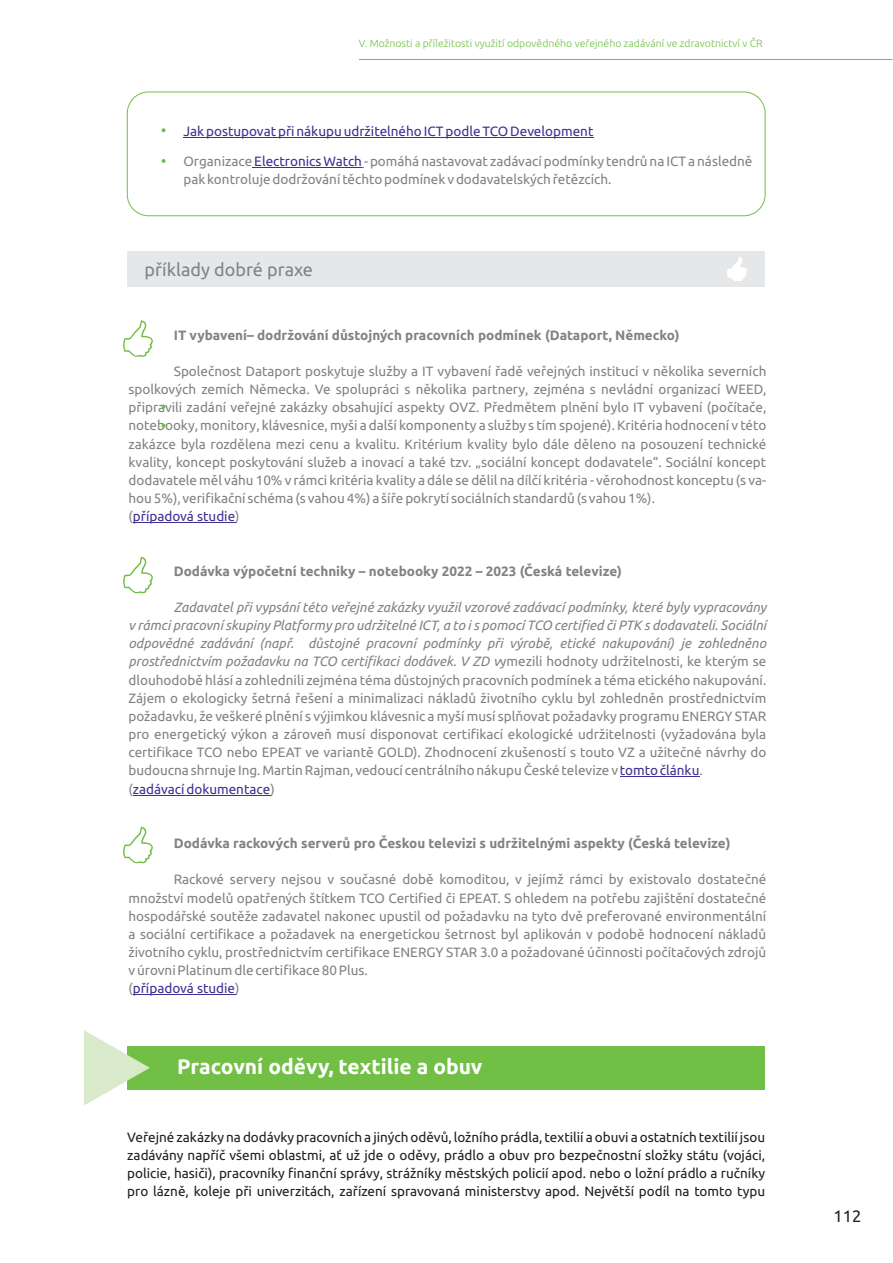
<style>
.page{position:relative;width:893px;height:1263px;background:#fff}
.page>*{position:absolute;margin:0;border:0;box-sizing:border-box;transform-origin:0 0}
.t1{font:700 21px "Ubuntu";color:#fff}
.t2{font:18px "Ubuntu";color:#808285}
.t3{font:16.5px "Ubuntu";color:#231f20}
.t4{font:13.5px/18.1px "Ubuntu";color:#808285}
.t5{font:13.5px/18.1px "Ubuntu";color:#231f20;text-align:justify}
.t6{font:700 13.5px "Ubuntu";color:#808285}
.t7{font:13.5px "Ubuntu";color:#432f92}
.t8{font:300 10.5px "Ubuntu";color:#71bf44}
.s1{color:#432f92}
.s2{font-style:italic}
</style>
<div class="page">
<div style="left:127px;top:1046px;width:638px;height:43px;background:#71bf44"></div>
<svg style="left:84px;top:1030px;width:66px;height:75px"></svg>
<div style="left:127px;top:92px;width:638px;height:124px;background:#fff;border:1px solid #71bf44;border-radius:21px"></div>
<svg style="left:162px;top:128px;width:4px;height:4px"></svg>
<svg style="left:162px;top:159px;width:4px;height:4px"></svg>
<hr style="left:183px;top:137px;width:410px;height:1px;background:#432f92">
<hr style="left:252px;top:168px;width:110px;height:1px;background:#432f92">
<hr style="left:133px;top:522px;width:102px;height:1px;background:#432f92">
<hr style="left:620px;top:777px;width:79px;height:1px;background:#432f92">
<hr style="left:133px;top:795px;width:137px;height:1px;background:#432f92">
<hr style="left:133px;top:994px;width:102px;height:1px;background:#432f92">
<div style="left:127px;top:251px;width:638px;height:36px;background:#e6e7e9"></div>
<svg style="left:727px;top:257px;width:20px;height:24px"></svg>
<svg style="left:123px;top:320px;width:30px;height:37px"></svg>
<svg style="left:162px;top:404px;width:4px;height:4px"></svg>
<svg style="left:162px;top:424px;width:4px;height:4px"></svg>
<svg style="left:123px;top:557px;width:30px;height:36px"></svg>
<svg style="left:123px;top:827px;width:30px;height:36px"></svg>
<hr style="left:359px;top:59px;width:534px;height:1px;background:#71bf44">
<p class="t8" style="left:359px;top:39px;width:405px">V. Možnosti a příležitosti využití odpovědného veřejného zadávání ve zdravotnictví v ČR</p>
<p class="t7" style="left:183px;top:126px;width:412px">Jak postupovat při nákupu udržitelného ICT podle TCO Development</p>
<p class="t4" style="left:183px;top:153px;width:571px">Organizace <span class="s1">Electronics Watch</span> - pomáhá nastavovat zadávací podmínky tendrů na ICT a následně pak kontroluje dodržování těchto podmínek v dodavatelských řetězcích.</p>
<h2 class="t2" style="left:145px;top:262px;width:170px">příklady dobré praxe</h2>
<p class="t6" style="left:174px;top:329px;width:507px">IT vybavení– dodržování důstojných pracovních podmínek (Dataport, Německo)</p>
<p class="t4" style="left:128px;top:363px;width:639px;text-indent:45px">Společnost Dataport poskytuje služby a IT vybavení řadě veřejných institucí v několika severních spolkových zemích Německa. Ve spolupráci s několika partnery, zejména s nevládní organizací WEED, připravili zadání veřejné zakázky obsahující aspekty OVZ. Předmětem plnění bylo IT vybavení (počítače, notebooky, monitory, klávesnice, myši a další komponenty a služby s tím spojené). Kritéria hodnocení v této zakázce byla rozdělena mezi cenu a kvalitu. Kritérium kvality bylo dále děleno na posouzení technické kvality, koncept poskytování služeb a inovací a také tzv. „sociální koncept dodavatele“. Sociální koncept dodavatele měl váhu 10% v rámci kritéria kvality a dále se dělil na dílčí kritéria - věrohodnost konceptu (s va&shy;hou 5%), verifikační schéma (s vahou 4%) a šíře pokrytí sociálních standardů (s vahou 1%).<br>(<span class="s1">případová studie</span>)</p>
<p class="t6" style="left:174px;top:565px;width:450px">Dodávka výpočetní techniky – notebooky 2022 – 2023 (Česká televize)</p>
<p class="t4" style="left:128px;top:599px;width:639px;text-indent:45px"><span class="s2">Zadavatel při vypsání této veřejné zakázky využil vzorové zadávací podmínky, které byly vypracovány v rámci pracovní skupiny Platformy pro udržitelné ICT, a to i s pomocí TCO certified či PTK s dodavateli. Sociální odpovědné zadávání (např. důstojné pracovní podmínky při výrobě, etické nakupování) je zohledněno prostřednictvím požadavku na TCO certifikaci dodávek. V ZD v</span>ymezili hodnoty udržitelnosti, ke kterým se dlouhodobě hlásí a zohlednili zejména téma důstojných pracovních podmínek a téma etického nakupování.<br>Zájem o ekologicky šetrná řešení a minimalizaci nákladů životního cyklu byl zohledněn prostřednictvím požadavku, že veškeré plnění s výjimkou klávesnic a myší musí splňovat požadavky programu ENERGY STAR pro energetický výkon a zároveň musí disponovat certifikací ekologické udržitelnosti (vyžadována byla certifikace TCO nebo EPEAT ve variantě GOLD). Zhodnocení zkušeností s touto VZ a užitečné návrhy do budoucna shrnuje Ing. Martin Rajman, vedoucí centrálního nákupu České televize v <span class="s1">tomto článku</span>.<br>(<span class="s1">zadávací dokumentace</span>)</p>
<p class="t6" style="left:174px;top:837px;width:558px">Dodávka rackových serverů pro Českou televizi s udržitelnými aspekty (Česká televize)</p>
<p class="t4" style="left:128px;top:871px;width:639px;text-indent:45px">Rackové servery nejsou v současné době komoditou, v jejímž rámci by existovalo dostatečné množství modelů opatřených štítkem TCO Certified či EPEAT. S ohledem na potřebu zajištění dostatečné hospodářské soutěže zadavatel nakonec upustil od požadavku na tyto dvě preferované environmentální a sociální certifikace a požadavek na energetickou šetrnost byl aplikován v podobě hodnocení nákladů životního cyklu, prostřednictvím certifikace ENERGY STAR 3.0 a požadované účinnosti počítačových zdrojů v úrovni Platinum dle certifikace 80 Plus.<br>(<span class="s1">případová studie</span>)</p>
<h1 class="t1" style="left:177px;top:1058px;width:307px">Pracovní oděvy, textilie a obuv</h1>
<p class="t5" style="left:127px;top:1128px;width:639px">Veřejné zakázky na dodávky pracovních a jiných oděvů, ložního prádla, textilií a obuvi a ostatních textilií jsou zadávány napříč všemi oblastmi, ať už jde o oděvy, prádlo a obuv pro bezpečnostní složky státu (vojáci, policie, hasiči), pracovníky finanční správy, strážníky městských policií apod. nebo o ložní prádlo a ručníky pro lázně, koleje při univerzitách, zařízení spravovaná ministerstvy apod. Největší podíl na tomto typu</p>
<p class="t3" style="left:834px;top:1209px;width:29px">112</p>
</div>
